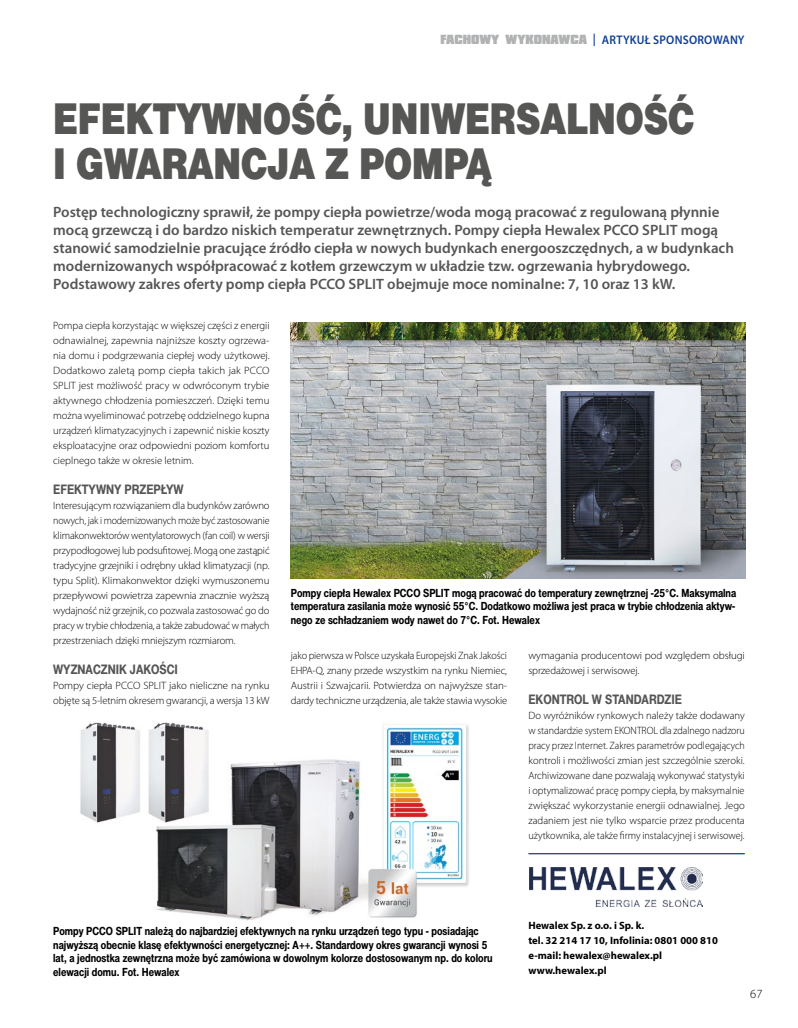
<style>
.page{position:relative;width:798px;height:1028px;background:#fff}
.page>*{position:absolute;margin:0;border:0;box-sizing:border-box;transform-origin:0 0}
.t1{font:42.5px/45px "Switzer Cnd EFN Black";color:#565655}
.t2{font:600 15px/18px "Myriad Pro";color:#565655}
.t3{font:700 13.12px "Switzer Cnd EFN";color:#565655}
.t4{font:600 12.5px "Myriad Pro";letter-spacing:.02em;color:#0f3f93;scale:.93 1}
.t5{font:300 12.5px "Myriad Pro";color:#000}
.t6{font:700 11.25px/13.5px "Switzer Cnd EFN";color:#000;text-align:justify}
.t7{font:300 10.62px/15px "Myriad Pro";letter-spacing:-.005em;color:#000;text-align:justify}
.t8{font:300 10.62px/15px "Myriad Pro";letter-spacing:-.005em;color:#000;text-align:justify;scale:.96 1}
.t9{font:700 10.62px/15px "Myriad Pro";color:#000}
.s1{font-family:"Compacta Blk EU";font-weight:400;font-size:11.38px;color:#b1b2b3}
</style>
<div class="page">
<hr style="left:528px;top:853px;width:216px;height:1px;background:#0f3f93">
<img style="left:529px;top:867px;width:173px;height:39px">
<img style="left:291px;top:322px;width:454px;height:257px">
<img style="left:80px;top:722px;width:389px;height:199px">
<p class="t4" style="left:440px;top:32px;width:328px"><span class="s1">FACHOWY WYKONAWCA</span> | ARTYKUŁ SPONSOROWANY</p>
<h1 class="t1" style="left:53px;top:96px;width:642px">EFEKTYWNOŚĆ, UNIWERSALNOŚĆ<br>I GWARANCJA Z POMPĄ</h1>
<p class="t2" style="left:53px;top:202px;width:682px">Postęp technologiczny sprawił, że pompy ciepła powietrze/woda mogą pracować z regulowaną płynnie mocą grzewczą i do bardzo niskich temperatur zewnętrznych. Pompy ciepła Hewalex PCCO SPLIT mogą stanowić samodzielnie pracujące źródło ciepła w nowych budynkach energooszczędnych, a w budynkach modernizowanych współpracować z kotłem grzewczym w układzie tzw. ogrzewania hybrydowego.<br>Podstawowy zakres oferty pomp ciepła PCCO SPLIT obejmuje moce nominalne: 7, 10 oraz 13 kW.</p>
<p class="t7" style="left:53px;top:317px;width:218px">Pompa ciepła korzystając w większej części z energii odnawialnej, zapewnia najniższe koszty ogrzewa&shy;nia domu i podgrzewania ciepłej wody użytkowej.<br>Dodatkowo zaletą pomp ciepła takich jak PCCO SPLIT jest możliwość pracy w odwróconym trybie aktywnego chłodzenia pomieszczeń. Dzięki temu można wyeliminować potrzebę oddzielnego kupna urządzeń klimatyzacyjnych i zapewnić niskie koszty eksploatacyjne oraz odpowiedni poziom komfortu cieplnego także w okresie letnim.</p>
<p class="t3" style="left:53px;top:481px;width:132px">EFEKTYWNY PRZEPŁYW</p>
<p class="t7" style="left:53px;top:497px;width:218px">Interesującym rozwiązaniem dla budynków zarówno nowych, jak i modernizowanych może być zastosowanie klimakonwektorów wentylatorowych (fan coil) w wersji przypodłogowej lub podsufitowej. Mogą one zastąpić tradycyjne grzejniki i odrębny układ klimatyzacji (np. typu Split). Klimakonwektor dzięki wymuszonemu przepływowi powietrza zapewnia znacznie wyższą wydajność niż grzejnik, co pozwala zastosować go do pracy w trybie chłodzenia, a także zabudować w małych przestrzeniach dzięki mniejszym rozmiarom.</p>
<p class="t3" style="left:53px;top:661px;width:126px">WYZNACZNIK JAKOŚCI</p>
<p class="t7" style="left:53px;top:677px;width:218px">Pompy ciepła PCCO SPLIT jako nieliczne na rynku objęte są 5-letnim okresem gwarancji, a wersja 13 kW</p>
<p class="t6" style="left:291px;top:586px;width:447px">Pompy ciepła Hewalex PCCO SPLIT mogą pracować do temperatury zewnętrznej -25°C. Maksymalna temperatura zasilania może wynosić 55°C. Dodatkowo możliwa jest praca w trybie chłodzenia aktyw&shy;nego ze schładzaniem wody nawet do 7°C. Fot. Hewalex</p>
<p class="t8" style="left:291px;top:647px;width:227px">jako pierwsza w Polsce uzyskała Europejski Znak Jakości EHPA-Q, znany przede wszystkim na rynku Niemiec, Austrii i Szwajcarii. Potwierdza on najwyższe stan&shy;dardy techniczne urządzenia, ale także stawia wysokie</p>
<p class="t7" style="left:528px;top:647px;width:218px">wymagania producentowi pod względem obsługi sprzedażowej i serwisowej.</p>
<p class="t3" style="left:528px;top:691px;width:155px">EKONTROL W STANDARDZIE</p>
<p class="t7" style="left:528px;top:707px;width:218px">Do wyróżników rynkowych należy także dodawany w standardzie system EKONTROL dla zdalnego nadzoru pracy przez Internet. Zakres parametrów podlegających kontroli i możliwości zmian jest szczególnie szeroki.<br>Archiwizowane dane pozwalają wykonywać statystyki i optymalizować pracę pompy ciepła, by maksymalnie zwiększać wykorzystanie energii odnawialnej. Jego zadaniem jest nie tylko wsparcie przez producenta użytkownika, ale także firmy instalacyjnej i serwisowej.</p>
<p class="t6" style="left:53px;top:924px;width:440px;text-align:left">Pompy PCCO SPLIT należą do najbardziej efektywnych na rynku urządzeń tego typu - posiadając najwyższą obecnie klasę efektywności energetycznej: A++. Standardowy okres gwarancji wynosi 5 lat, a jednostka zewnętrzna może być zamówiona w dowolnym kolorze dostosowanym np. do koloru elewacji domu. Fot. Hewalex</p>
<p class="t9" style="left:528px;top:917px;width:191px">Hewalex Sp. z o.o. i Sp. k.<br>tel. 32 214 17 10, Infolinia: 0801 000 810 e-mail: hewalex@hewalex.pl www.hewalex.pl</p>
<p class="t5" style="left:750px;top:986px;width:14px">67</p>
</div>
